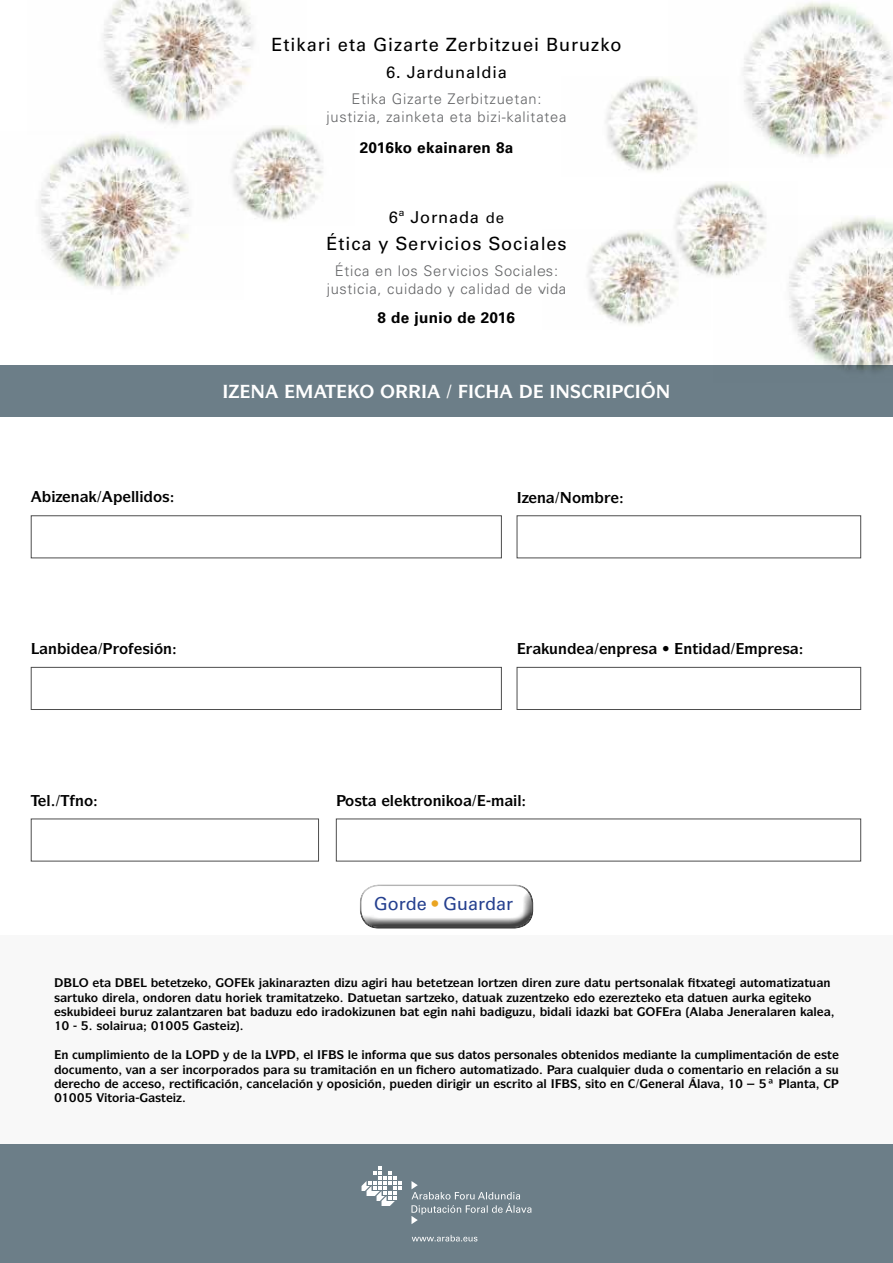
<style>
.page{position:relative;width:893px;height:1263px;background:#fff}
.page>*{position:absolute;margin:0;border:0;box-sizing:border-box;transform-origin:0 0}
.t1{font:18.3px "Univers LT Std";letter-spacing:.05em;color:#000}
.t2{font:18px "Univers LT Std";color:#25408f}
.t3{font:16.35px "Univers LT Std";letter-spacing:.05em;color:#000}
.t4{font:700 15.3px "Univers LT Std";letter-spacing:.025em;color:#000}
.t5{font:700 15px "ITC Symbol Std";color:#000}
.t6{font:300 14.7px/18px "Univers LT Std";letter-spacing:.05em;color:#636466;text-align:center}
.t7{font:700 12px "ITC Symbol Std";color:#000}
.s1{font-size:15px}
.s2{color:#eaa522}
</style>
<div class="page">
<div style="left:0;top:935px;width:893px;height:210px;background:#f7f7f7"></div>
<div style="left:0;top:1144px;width:893px;height:119px;background:#6c7e88"></div>
<div style="left:0;top:366px;width:893px;height:51px;background:#6c7e88"></div>
<div style="left:357px;top:882px;width:177px;height:35px;background:#fff;opacity:.75"></div>
<div style="left:357px;top:888px;width:177px;height:42px;background:#000;opacity:.75"></div>
<img style="left:243px;top:134px;width:80px;height:87px">
<img style="left:713px;top:216px;width:180px;height:156px">
<img style="left:743px;top:2px;width:150px;height:156px">
<img style="left:103px;top:0;width:199px;height:134px">
<img style="left:41px;top:132px;width:202px;height:158px">
<img style="left:674px;top:182px;width:124px;height:100px">
<img style="left:587px;top:230px;width:123px;height:95px">
<img style="left:605px;top:77px;width:92px;height:95px">
<svg style="left:362px;top:1166px;width:39px;height:40px"></svg>
<svg style="left:411px;top:1181px;width:120px;height:43px"></svg>
<svg style="left:412px;top:1235px;width:65px;height:6px"></svg>
<h1 class="t1" style="left:271px;top:34px;width:352px">Etikari eta Gizarte Zerbitzuei Buruzko</h1>
<h3 class="t3" style="left:386px;top:62px;width:122px">6. Jardunaldia</h3>
<p class="t6" style="left:326px;top:90px;width:241px">Etika Gizarte Zerbitzuetan: justizia, zainketa eta bizi-kalitatea</p>
<p class="t4" style="left:360px;top:138px;width:155px">2016ko ekainaren 8a</p>
<p class="t5" style="left:71px;top:486px;width:10px">■</p>
<p class="t5" style="left:131px;top:486px;width:40px">●● □▲</p>
<h3 class="t3" style="left:389px;top:208px;width:117px">6ª Jornada <span class="s1">de</span></h3>
<h1 class="t1" style="left:326px;top:232px;width:242px">Ética y Servicios Sociales</h1>
<p class="t6" style="left:327px;top:261px;width:241px">Ética en los Servicios Sociales: justicia, cuidado y calidad de vida</p>
<p class="t4" style="left:378px;top:309px;width:139px">8 de junio de 2016</p>
<p class="t5" style="left:48px;top:639px;width:10px">■</p>
<p class="t5" style="left:119px;top:639px;width:55px">□▲■</p>
<p class="t5" style="left:608px;top:639px;width:92px">■ ▲ • ■▼</p>
<p class="t5" style="left:47px;top:791px;width:48px">● ■□</p>
<p class="t5" style="left:345px;top:791px;width:24px">□▲▼</p>
<p class="t5" style="left:390px;top:791px;width:75px">● ▼□■ □</p>
<p class="t5" style="left:517px;top:791px;width:6px">●</p>
<h2 class="t2" style="left:374px;top:892px;width:141px">Gorde <span class="s2">•</span> Guardar</h2>
<p class="t7" style="left:279px;top:975px;width:53px">■ ▼■</p>
<p class="t7" style="left:406px;top:975px;width:44px">◆ ▼ ▼</p>
<p class="t7" style="left:467px;top:975px;width:53px">■ ●□▼ ■</p>
<p class="t7" style="left:634px;top:975px;width:37px">▼▲□■ ●</p>
<p class="t7" style="left:747px;top:975px;width:21px">◆▼□</p>
<p class="t7" style="left:784px;top:975px;width:48px">▼ ▼◆■</p>
<p class="t7" style="left:54px;top:989px;width:46px">▲ ▼◆□</p>
<p class="t7" style="left:125px;top:989px;width:68px">● □■□ ■</p>
<p class="t7" style="left:210px;top:989px;width:32px">▼◆ □</p>
<p class="t7" style="left:266px;top:989px;width:49px">▼ ▼▼</p>
<p class="t7" style="left:332px;top:989px;width:98px">□ ▼◆▼■ ▲ ▼</p>
<p class="t7" style="left:447px;top:989px;width:43px">□ ▼◆</p>
<p class="t7" style="left:512px;top:989px;width:33px">◆ ■▼</p>
<p class="t7" style="left:636px;top:989px;width:43px">▼ □ ▼</p>
<p class="t7" style="left:702px;top:989px;width:46px">▼◆ ■ ◆</p>
<p class="t7" style="left:169px;top:1004px;width:24px">● ■▼</p>
<p class="t7" style="left:368px;top:1004px;width:30px">◆■ ■</p>
<p class="t7" style="left:415px;top:1004px;width:45px">▼ ■ ■</p>
<p class="t7" style="left:565px;top:1004px;width:5px">●</p>
<p class="t7" style="left:698px;top:1004px;width:5px">●</p>
<p class="t7" style="left:96px;top:1018px;width:18px">▲□●</p>
<p class="t7" style="left:103px;top:1047px;width:48px">● ■▼□</p>
<p class="t7" style="left:171px;top:1047px;width:5px">●</p>
<p class="t7" style="left:251px;top:1047px;width:5px">●</p>
<p class="t7" style="left:310px;top:1047px;width:5px">●</p>
<p class="t7" style="left:348px;top:1047px;width:37px">● ■ □</p>
<p class="t7" style="left:410px;top:1047px;width:46px">❑◆ ▲◆▲</p>
<p class="t7" style="left:473px;top:1047px;width:19px">▼□▲</p>
<p class="t7" style="left:514px;top:1047px;width:107px">▲□■●▲ □▼■ □▲</p>
<p class="t7" style="left:658px;top:1047px;width:27px">■▼ ●</p>
<p class="t7" style="left:785px;top:1047px;width:48px">■ ▲▼</p>
<p class="t7" style="left:99px;top:1061px;width:69px">■▼□ ❖ ■ ▲</p>
<p class="t7" style="left:186px;top:1061px;width:42px">■□ □</p>
<p class="t7" style="left:294px;top:1061px;width:23px">▲◆ ▼</p>
<p class="t7" style="left:342px;top:1061px;width:72px">▼ ■ ■ ◆■</p>
<p class="t7" style="left:449px;top:1061px;width:39px">□ ◆▼□</p>
<p class="t7" style="left:583px;top:1061px;width:34px">◆ ●❑◆</p>
<p class="t7" style="left:642px;top:1061px;width:51px">◆ □ □</p>
<p class="t7" style="left:777px;top:1061px;width:63px">● ■ ▲◆</p>
<p class="t7" style="left:232px;top:1076px;width:52px">■ ■ ●</p>
<p class="t7" style="left:306px;top:1076px;width:51px">■ □ □▲</p>
<p class="t7" style="left:426px;top:1076px;width:9px">■</p>
<p class="t7" style="left:475px;top:1076px;width:73px">◆■ ▲ ▼□ ●</p>
<p class="t7" style="left:585px;top:1076px;width:41px">▲▼□ ■</p>
<p class="t7" style="left:655px;top:1076px;width:60px">■ ● ●❖</p>
<p class="t7" style="left:786px;top:1076px;width:24px">● ■▼</p>
</div>
